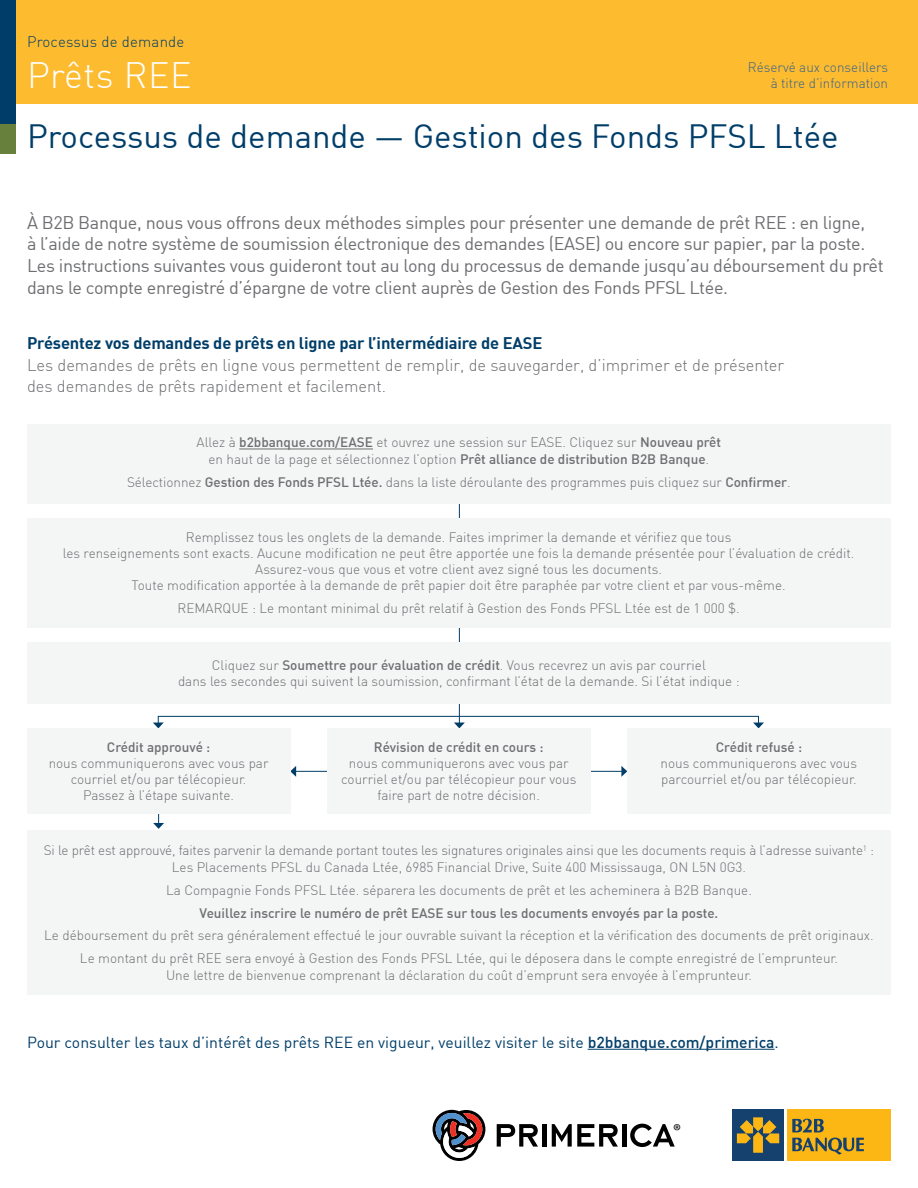
<style>
.page{position:relative;width:918px;height:1188px;background:#fff}
.page>*{position:absolute;margin:0;border:0;box-sizing:border-box;transform-origin:0 0}
.t1{font:300 36px "DIN";letter-spacing:.015em;color:#fff}
.t2{font:33px "DIN";color:#003e69}
.t3{font:18.9px "Myriad Pro";color:#000}
.t4{font:18px/21.6px "DIN";letter-spacing:-.02em;color:#6d6e71}
.t5{font:300 16.5px/21px "DIN";color:#6d6e71}
.t6{font:700 16.5px "DIN";letter-spacing:-.01em;color:#003e69}
.t7{font:15.75px "DIN";color:#003e69}
.t8{font:300 15px "DIN";letter-spacing:.015em;color:#003e69}
.t9{font:300 13.5px/16.2px "DIN";color:#6d6e71;text-align:center}
.t10{font:500 13.5px "DIN";color:#6d6e71}
.t11{font:300 13.5px/16.2px "DIN";color:#3a648a;text-align:right}
.s1{font-weight:500}
</style>
<div class="page">
<div style="left:0;top:0;width:16px;height:153px;background:#67803b"></div>
<div style="left:0;top:0;width:918px;height:104px;background:#fdbb30"></div>
<div style="left:0;top:0;width:15px;height:123px;background:#003e69"></div>
<div style="left:732px;top:1109px;width:52px;height:52px;background:#15416f"></div>
<svg style="left:737px;top:1117px;width:42px;height:36px"></svg>
<div style="left:787px;top:1109px;width:104px;height:52px;background:#fcb715"></div>
<svg style="left:792px;top:1119px;width:32px;height:13px"></svg>
<svg style="left:792px;top:1138px;width:72px;height:17px"></svg>
<hr style="left:295px;top:771px;width:327px;height:1px;background:#003e69">
<svg style="left:621px;top:766px;width:6px;height:11px"></svg>
<svg style="left:290px;top:766px;width:6px;height:11px"></svg>
<div style="left:158px;top:716px;width:601px;height:8px;border:1px solid #003e69"></div>
<svg style="left:153px;top:722px;width:11px;height:6px"></svg>
<svg style="left:753px;top:722px;width:11px;height:6px"></svg>
<hr style="left:459px;top:494px;width:1px;height:229px;background:#003e69">
<svg style="left:454px;top:723px;width:11px;height:5px"></svg>
<hr style="left:158px;top:748px;width:1px;height:76px;background:#003e69">
<svg style="left:153px;top:823px;width:11px;height:6px"></svg>
<div style="left:27px;top:728px;width:263px;height:86px;background:#f4f5f5"></div>
<div style="left:27px;top:519px;width:863px;height:109px;background:#f4f5f5"></div>
<div style="left:327px;top:728px;width:263px;height:86px;background:#f4f5f5"></div>
<div style="left:627px;top:728px;width:264px;height:86px;background:#f4f5f5"></div>
<div style="left:27px;top:643px;width:864px;height:61px;background:#f4f5f5"></div>
<div style="left:27px;top:424px;width:864px;height:80px;background:#f4f5f5"></div>
<hr style="left:239px;top:449px;width:134px;height:1px;background:#6d6e71">
<div style="left:27px;top:830px;width:864px;height:165px;background:#f4f5f5"></div>
<hr style="left:588px;top:1049px;width:187px;height:1px;background:#003e69">
<svg style="left:497px;top:1124px;width:41px;height:23px"></svg>
<hr style="left:542px;top:1124px;width:4px;height:23px;background:#000">
<hr style="left:622px;top:1124px;width:4px;height:23px;background:#000">
<svg style="left:630px;top:1124px;width:45px;height:23px"></svg>
<svg style="left:433px;top:1110px;width:52px;height:51px"></svg>
<svg style="left:552px;top:1124px;width:66px;height:23px"></svg>
<p class="t8" style="left:27px;top:33px;width:159px">Processus de demande</p>
<h1 class="t1" style="left:27px;top:53px;width:166px">Prêts REE</h1>
<h2 class="t2" style="left:27px;top:115px;width:813px">Processus de demande — Gestion des Fonds PFSL Ltée</h2>
<p class="t11" style="left:748px;top:59px;width:142px">Réservé aux conseillers à titre d’information</p>
<p class="t4" style="left:27px;top:211px;width:858px">À B2B Banque, nous vous offrons deux méthodes simples pour présenter une demande de prêt REE : en ligne,<br>à l’aide de notre système de soumission électronique des demandes (EASE) ou encore sur papier, par la poste.<br>Les instructions suivantes vous guideront tout au long du processus de demande jusqu’au déboursement du prêt dans le compte enregistré d’épargne de votre client auprès de Gestion des Fonds PFSL Ltée.</p>
<p class="t6" style="left:27px;top:332px;width:517px">Présentez vos demandes de prêts en ligne par l’intermédiaire de EASE</p>
<p class="t5" style="left:27px;top:354px;width:759px">Les demandes de prêts en ligne vous permettent de remplir, de sauvegarder, d’imprimer et de présenter des demandes de prêts rapidement et facilement.</p>
<p class="t9" style="left:197px;top:434px;width:526px">Allez à <span class="s1">b2bbanque.com/EASE</span> et ouvrez une session sur EASE. Cliquez sur <span class="s1">Nouveau prêt </span>en haut de la page et sélectionnez l’option <span class="s1">Prêt alliance de distribution B2B Banque</span>.</p>
<p class="t9" style="left:127px;top:474px;width:665px">Sélectionnez <span class="s1">Gestion des Fonds PFSL Ltée.</span> dans la liste déroulante des programmes puis cliquez sur <span class="s1">Confirmer</span>.</p>
<p class="t9" style="left:63px;top:529px;width:793px">Remplissez tous les onglets de la demande. Faites imprimer la demande et vérifiez que tous<br>les renseignements sont exacts. Aucune modification ne peut être apportée une fois la demande présentée pour l’évaluation de crédit.<br>Assurez-vous que vous et votre client avez signé tous les documents.<br>Toute modification apportée à la demande de prêt papier doit être paraphée par votre client et par vous-même.</p>
<p class="t9" style="left:178px;top:600px;width:564px">REMARQUE : Le montant minimal du prêt relatif à Gestion des Fonds PFSL Ltée est de 1 000 $.</p>
<p class="t9" style="left:178px;top:657px;width:563px">Cliquez sur <span class="s1">Soumettre pour évaluation de crédit</span>. Vous recevrez un avis par courriel<br>dans les secondes qui suivent la soumission, confirmant l’état de la demande. Si l’état indique :</p>
<p class="t10" style="left:107px;top:738px;width:105px">Crédit approuvé :</p>
<p class="t9" style="left:49px;top:755px;width:221px">nous communiquerons avec vous par courriel et/ou par télécopieur.<br>Passez à l’étape suivante.</p>
<p class="t10" style="left:374px;top:738px;width:171px">Révision de crédit en cours :</p>
<p class="t9" style="left:341px;top:755px;width:237px">nous communiquerons avec vous par courriel et/ou par télécopieur pour vous faire part de notre décision.</p>
<p class="t10" style="left:716px;top:738px;width:88px">Crédit refusé :</p>
<p class="t9" style="left:661px;top:755px;width:198px;text-align:left">nous communiquerons avec vous parcourriel et/ou par télécopieur.</p>
<p class="t9" style="left:44px;top:842px;width:832px">Si le prêt est approuvé, faites parvenir la demande portant toutes les signatures originales ainsi que les documents requis à l’adresse suivante<sup>1</sup> :<br>Les Placements PFSL du Canada Ltée, 6985 Financial Drive, Suite 400 Mississauga, ON L5N 0G3.</p>
<p class="t9" style="left:166px;top:881px;width:587px">La Compagnie Fonds PFSL Ltée. séparera les documents de prêt et les acheminera à B2B Banque.</p>
<p class="t10" style="left:200px;top:904px;width:520px">Veuillez inscrire le numéro de prêt EASE sur tous les documents envoyés par la poste.</p>
<p class="t9" style="left:44px;top:924px;width:831px;line-height:23px">Le déboursement du prêt sera généralement effectué le jour ouvrable suivant la réception et la vérification des documents de prêt originaux.<br>Le montant du prêt REE sera envoyé à Gestion des Fonds PFSL Ltée, qui le déposera dans le compte enregistré de l’emprunteur.</p>
<p class="t9" style="left:166px;top:967px;width:587px">Une lettre de bienvenue comprenant la déclaration du coût d’emprunt sera envoyée à l’emprunteur.</p>
<p class="t7" style="left:27px;top:1032px;width:753px">Pour consulter les taux d’intérêt des prêts REE en vigueur, veuillez visiter le site <span class="s1">b2bbanque.com/primerica</span>.</p>
<h3 class="t3" style="left:673px;top:1119px;width:9px">®</h3>
</div>
